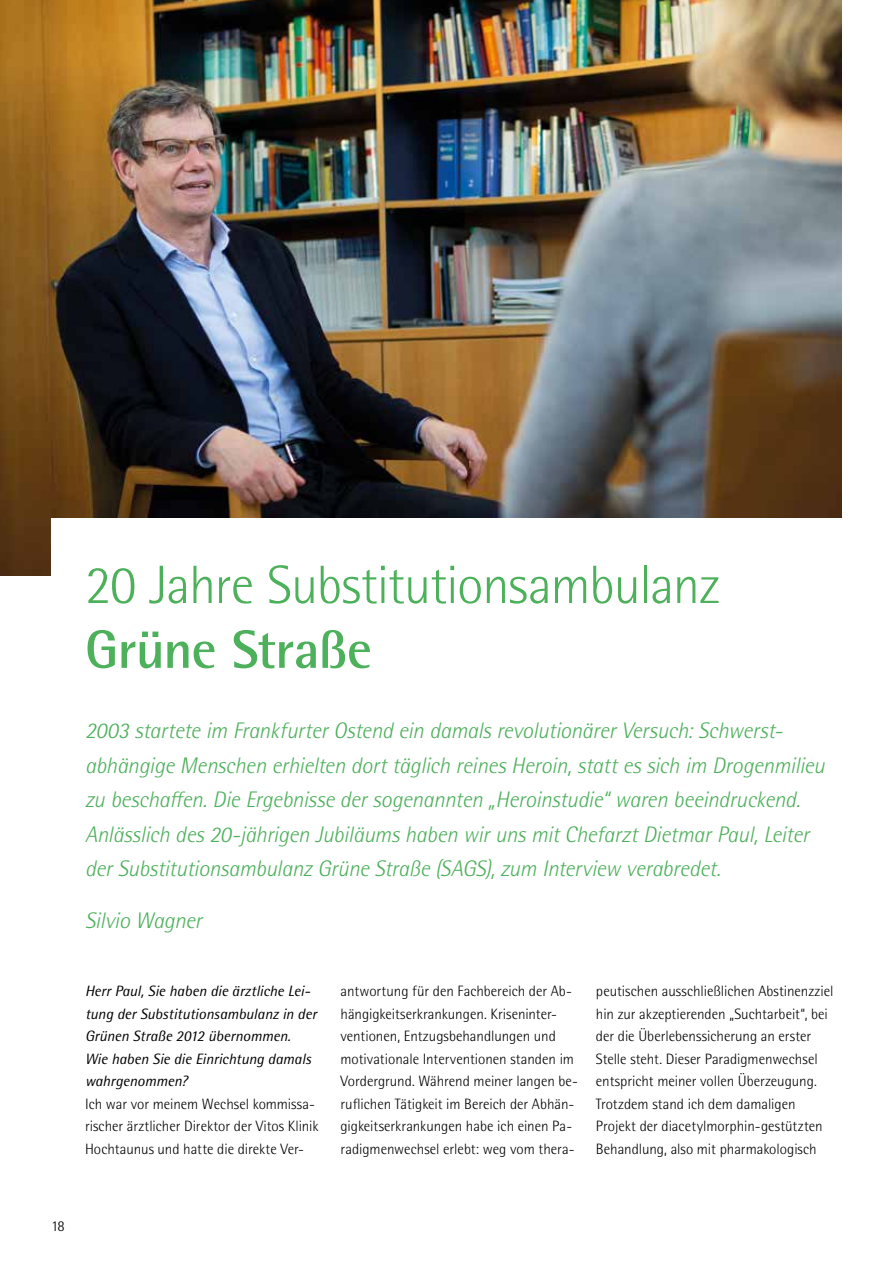
<style>
.page{position:relative;width:893px;height:1263px;background:#fff}
.page>*{position:absolute;margin:0;border:0;box-sizing:border-box;transform-origin:0 0}
.t1{font:300 54px "Rotis Semi Sans Pro";letter-spacing:-.02em;color:#4db05b}
.t2{font:700 54px "Rotis Semi Sans Pro";letter-spacing:-.015em;color:#4db05b}
.t3{font:italic 300 22.5px/34.5px "Rotis Semi Sans Pro";letter-spacing:-.01em;color:#4db05b}
.t4{font:300 15px/22.5px "Rotis Semi Sans Pro";color:#000}
.t5{font:italic 15px/22.5px "Rotis Semi Sans Pro";letter-spacing:-.005em;color:#000}
</style>
<div class="page">
<img style="left:0;top:0;width:842px;height:576px">
<div style="left:51px;top:518px;width:799px;height:139px;background:#fff"></div>
<h1 class="t1" style="left:85px;top:554px;width:636px">20 Jahre Substitutionsambulanz</h1>
<h1 class="t2" style="left:85px;top:616px;width:288px">Grüne Straße</h1>
<p class="t3" style="left:85px;top:713px;width:741px">2003 startete im Frankfurter Ostend ein damals revolutionärer Versuch: Schwerst&shy;abhängige Menschen erhielten dort täglich reines Heroin, statt es sich im Drogenmilieu zu beschaffen. Die Ergebnisse der sogenannten „Heroinstudie“ waren beeindruckend.<br>Anlässlich des 20-jährigen Jubiläums haben wir uns mit Chefarzt Dietmar Paul, Leiter der Substitutionsambulanz Grüne Straße (SAGS), zum Interview verabredet.</p>
<h2 class="t3" style="left:85px;top:903px;width:118px">Silvio Wagner</h2>
<p class="t5" style="left:85px;top:980px;width:233px">Herr Paul, Sie haben die ärztliche Lei&shy;tung der Substitutionsambulanz in der<br>Grünen Straße 2012 übernommen.<br>Wie haben Sie die Einrichtung damals wahrgenommen?</p>
<p class="t4" style="left:85px;top:1092px;width:235px">Ich war vor meinem Wechsel kommissa&shy;rischer ärztlicher Direktor der Vitos Klinik<br>Hochtaunus und hatte die direkte Ver-</p>
<p class="t4" style="left:340px;top:980px;width:239px">antwortung für den Fachbereich der Ab&shy;hängigkeitserkrankungen. Kriseninter&shy;ventionen, Entzugsbehandlungen und motivationale Interventionen standen im Vordergrund. Während meiner langen be&shy;ruflichen Tätigkeit im Bereich der Abhän&shy;gigkeitserkrankungen habe ich einen Pa&shy;radigmenwechsel erlebt: weg vom thera-</p>
<p class="t4" style="left:596px;top:980px;width:239px">peutischen ausschließlichen Abstinenzziel hin zur akzeptierenden „Suchtarbeit“, bei der die Überlebenssicherung an erster Stelle steht. Dieser Paradigmenwechsel entspricht meiner vollen Überzeugung.<br>Trotzdem stand ich dem damaligen Projekt der diacetylmorphin-gestützten Behandlung, also mit pharmakologisch</p>
<p class="t4" style="left:51px;top:1215px;width:15px">18</p>
</div>
